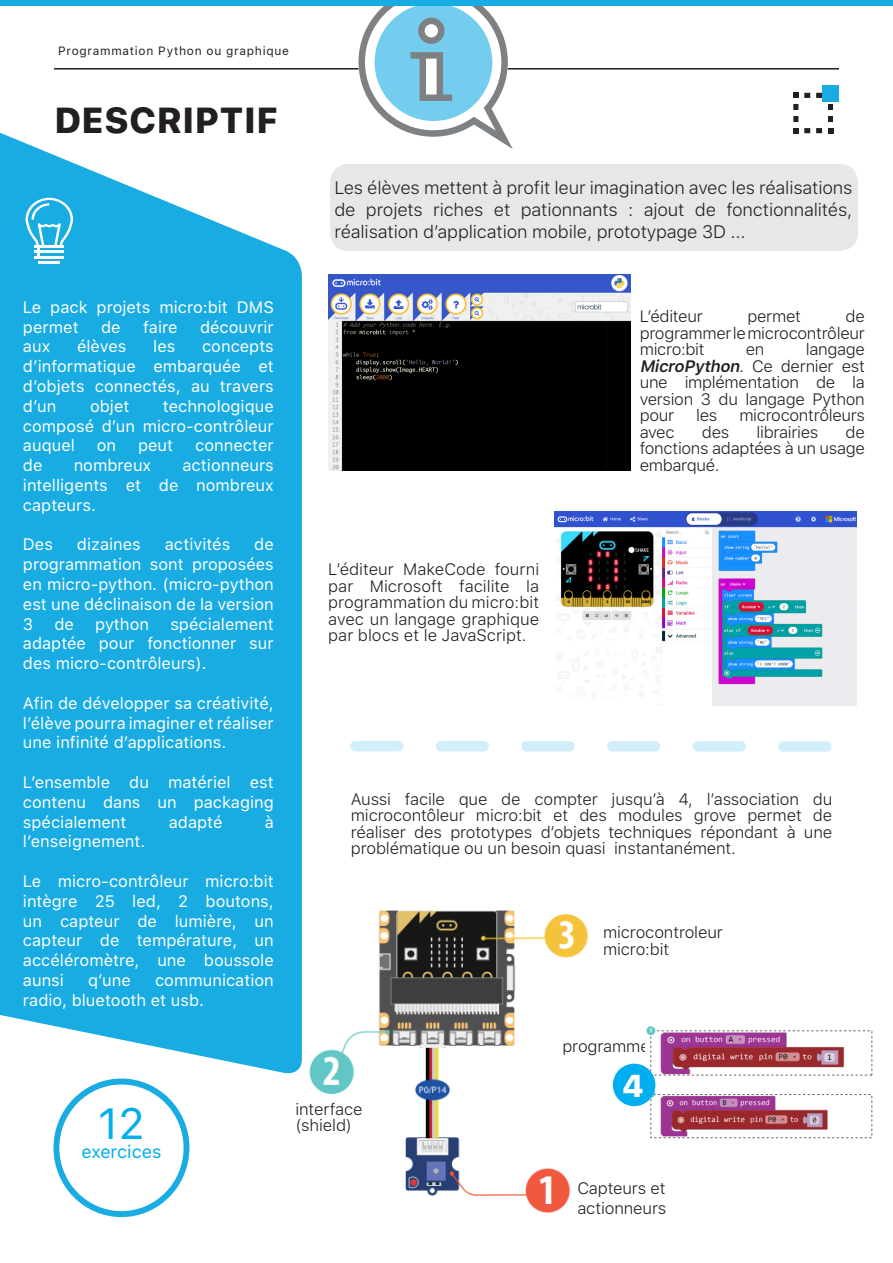
<style>
.page{position:relative;width:893px;height:1263px;background:#fff}
.page>*{position:absolute;margin:0;border:0;box-sizing:border-box;transform-origin:0 0}
.t1{font:43.5px "SF Pro Text";color:#00aeef}
.t2{font:800 36px "SF Pro Text";color:#231f20}
.t3{font:800 31.5px "SF Pro Text";color:#fff}
.t4{font:300 18px/21.6px "SF Pro Text";letter-spacing:-.01em;color:#231f20;text-align:justify}
.t5{font:18px "SF Pro Text";color:#00aeef}
.t6{font:16.5px/19.8px "SF Pro Text";color:#fff;text-align:justify}
.t7{font:300 16.5px/16.5px "SF Pro Text";letter-spacing:-.02em;color:#231f20;text-align:justify}
.t8{font:12px "SF Pro Text";letter-spacing:.06em;color:#231f20}
.s1{font-weight:600;font-style:italic}
</style>
<div class="page">
<img style="left:309px;top:910px;width:279px;height:303px">
<svg style="left:793px;top:93px;width:5px;height:5px"></svg>
<svg style="left:804px;top:93px;width:18px;height:5px"></svg>
<svg style="left:828px;top:104px;width:5px;height:18px"></svg>
<svg style="left:828px;top:128px;width:5px;height:5px"></svg>
<svg style="left:804px;top:128px;width:18px;height:5px"></svg>
<svg style="left:793px;top:128px;width:5px;height:5px"></svg>
<svg style="left:793px;top:104px;width:5px;height:18px"></svg>
<div style="left:822px;top:85px;width:17px;height:17px;background:#18ace3"></div>
<svg style="left:0;top:132px;width:302px;height:942px;fill:#18ace3"></svg>
<hr style="left:54px;top:68px;width:304px;height:2px;background:#231f20">
<hr style="left:508px;top:68px;width:331px;height:2px;background:#231f20">
<hr style="left:35px;top:256px;width:29px;height:2px;background:#fff">
<hr style="left:39px;top:261px;width:21px;height:3px;background:#fff">
<svg style="left:26px;top:198px;width:47px;height:59px"></svg>
<svg style="left:358px;top:6px;width:155px;height:143px"></svg>
<div style="left:0;top:0;width:893px;height:6px;background:#18ace3"></div>
<svg style="left:53px;top:1078px;width:136px;height:139px"></svg>
<div style="left:330px;top:164px;width:528px;height:87px;background:#e6e8e8;border-radius:18px"></div>
<svg style="left:355px;top:741px;width:471px;height:11px"></svg>
<img style="left:554px;top:512px;width:302px;height:194px">
<img style="left:328px;top:274px;width:302px;height:196px">
<img style="left:645px;top:1026px;width:228px;height:113px">
<div style="left:613px;top:1064px;width:42px;height:42px;background:#00aeef;border-radius:50%"></div>
<p class="t8" style="left:58px;top:42px;width:232px">Programmation Python ou graphique</p>
<p class="t2" style="left:54px;top:94px;width:226px">DESCRIPTIF</p>
<p class="t4" style="left:334px;top:177px;width:519px">Les élèves mettent à profit leur imagination avec les réalisations de projets riches et pationnants : ajout de fonctionnalités, réalisation d’application mobile, prototypage 3D ...</p>
<p class="t6" style="left:23px;top:296px;width:252px">Le pack projets micro:bit DMS permet</p>
<p class="t6" style="left:101px;top:316px;width:21px">de</p>
<p class="t6" style="left:143px;top:316px;width:36px">faire</p>
<p class="t6" style="left:200px;top:316px;width:75px">découvrir</p>
<p class="t6" style="left:23px;top:336px;width:29px">aux</p>
<p class="t6" style="left:77px;top:336px;width:51px">élèves</p>
<p class="t6" style="left:153px;top:336px;width:24px">les</p>
<p class="t6" style="left:23px;top:336px;width:252px;text-indent:179px">concepts d’informatique embarquée et d’objets connectés, au travers d’un</p>
<p class="t6" style="left:23px;top:395px;width:252px;text-indent:140px">technologique composé d’un micro-contrôleur auquel</p>
<p class="t6" style="left:90px;top:395px;width:41px">objet</p>
<p class="t6" style="left:97px;top:435px;width:21px">on</p>
<p class="t6" style="left:138px;top:435px;width:37px">peut</p>
<p class="t6" style="left:195px;top:435px;width:80px">connecter</p>
<p class="t6" style="left:23px;top:455px;width:252px;text-indent:159px">actionneurs intelligents et de nombreux capteurs.</p>
<p class="t6" style="left:23px;top:534px;width:32px">Des</p>
<p class="t6" style="left:77px;top:534px;width:65px">dizaines</p>
<p class="t6" style="left:165px;top:534px;width:67px">activités</p>
<p class="t6" style="left:23px;top:455px;width:21px">de</p>
<p class="t6" style="left:74px;top:455px;width:79px">nombreux</p>
<p class="t6" style="left:23px;top:534px;width:252px;text-indent:231px">de programmation sont proposées en micro-python. (micro-python est une déclinaison de la version 3</p>
<p class="t6" style="left:23px;top:613px;width:252px;text-indent:147px">spécialement adaptée pour fonctionner sur des micro-contrôleurs).</p>
<p class="t6" style="left:23px;top:692px;width:252px">Afin de développer sa créativité, l’élève pourra imaginer et réaliser une infinité d’applications.</p>
<p class="t6" style="left:23px;top:772px;width:252px">L’ensemble du matériel est contenu dans un packaging spécialement</p>
<p class="t6" style="left:55px;top:613px;width:21px">de</p>
<p class="t6" style="left:95px;top:613px;width:55px">python</p>
<p class="t6" style="left:169px;top:811px;width:55px">adapté</p>
<p class="t6" style="left:265px;top:811px;width:11px">à</p>
<p class="t6" style="left:23px;top:831px;width:124px">l’enseignement.</p>
<p class="t6" style="left:23px;top:871px;width:252px">Le micro-contrôleur micro:bit intègre 25 led, 2 boutons, un capteur de lumière, un capteur de température, un accéléromètre, une boussole aunsi</p>
<p class="t6" style="left:23px;top:970px;width:252px;text-indent:132px">communication radio, bluetooth et usb.</p>
<p class="t6" style="left:88px;top:970px;width:44px">q’une</p>
<p class="t1" style="left:98px;top:1092px;width:48px">12</p>
<p class="t5" style="left:81px;top:1138px;width:82px">exercices</p>
<p class="t7" style="left:328px;top:561px;width:212px">L’éditeur MakeCode fourni par Microsoft facilite la programmation du micro:bit avec un langage graphique par blocs et le JavaScript.</p>
<p class="t7" style="left:640px;top:307px;width:65px">L’éditeur</p>
<p class="t7" style="left:747px;top:307px;width:55px">permet</p>
<p class="t7" style="left:640px;top:307px;width:227px;text-indent:206px">de programmer le microcontrôleur micro:bit</p>
<p class="t7" style="left:640px;top:340px;width:227px;text-indent:166px">langage <span class="s1">MicroPython</span>. C e d e r n i e r e st une implémentation de la version 3 du langage Python pour</p>
<p class="t7" style="left:746px;top:340px;width:20px">en</p>
<p class="t7" style="left:696px;top:406px;width:23px">les</p>
<p class="t7" style="left:739px;top:406px;width:127px">microcontrôleurs</p>
<p class="t7" style="left:640px;top:423px;width:227px;text-indent:206px">de fonctions adaptées à un usage embarqué.</p>
<p class="t7" style="left:640px;top:423px;width:36px">avec</p>
<p class="t7" style="left:702px;top:423px;width:29px">des</p>
<p class="t7" style="left:756px;top:423px;width:63px">librairies</p>
<p class="t7" style="left:351px;top:790px;width:483px">Aussi facile que de compter jusqu’à 4, l’association du microcontôleur micro:bit et des modules grove permet de réaliser des prototypes d’objets techniques répondant à une problématique ou un besoin quasi instantanément.</p>
<p class="t7" style="left:603px;top:924px;width:121px">microcontroleur micro:bit</p>
<p class="t7" style="left:295px;top:1100px;width:69px">interface (shield)</p>
<p class="t7" style="left:562px;top:1037px;width:89px">programme</p>
<p class="t3" style="left:622px;top:1062px;width:24px">4</p>
<p class="t7" style="left:577px;top:1178px;width:90px;line-height:19.5px">Capteurs et actionneurs</p>
</div>
